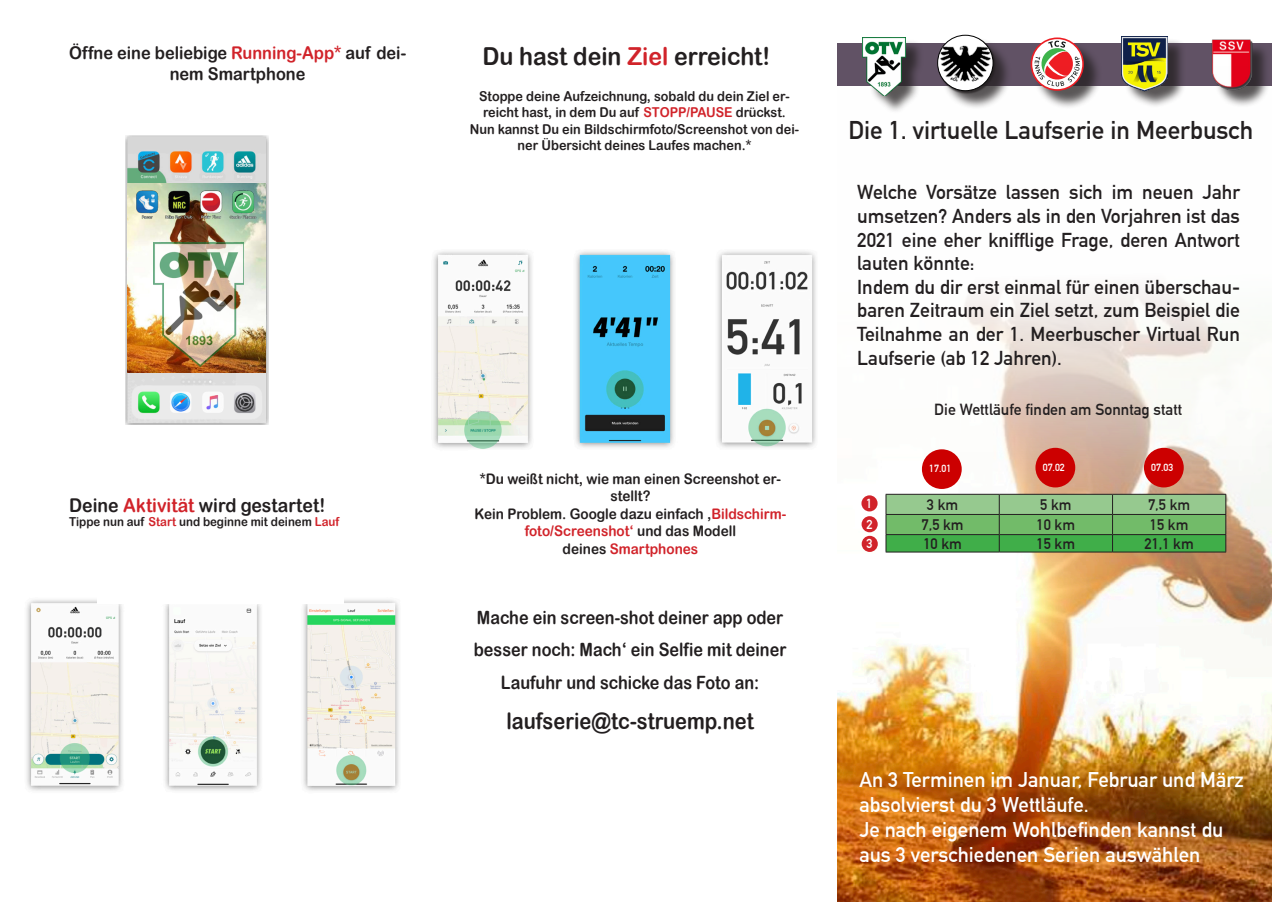
<style>
.page{position:relative;width:1272px;height:902px;background:#fff}
.page>*{position:absolute;margin:0;border:0;box-sizing:border-box;transform-origin:0 0}
.t1{font:700 25.05px "DIN Alternate";color:#231f20}
.t2{font:24.75px "Arial Rounded MT Bold";color:#231f20;scale:.93 1}
.t3{font:22.65px "Arial Rounded MT Bold";color:#231f20;scale:.88 1}
.t4{font:700 20.85px/24.9px "DIN Alternate";color:#fff}
.t5{font:700 19.65px/23.7px "DIN Alternate";color:#231f20;text-align:justify}
.t6{font:19.05px "Arial Rounded MT Bold";color:#231f20;scale:.93 1}
.t7{font:18.3px/32.4px "Arial Rounded MT Bold";color:#231f20;text-align:center;scale:.88 1}
.t8{font:17.55px/21px "Arial Rounded MT Bold";color:#231f20;text-align:center;scale:.93 1}
.t9{font:700 15.75px "DIN Alternate";color:#231f20}
.t10{font:700 15px "DIN Alternate";color:#231f20}
.t11{font:14.55px/17.5px "Arial Rounded MT Bold";color:#231f20;text-align:center;scale:.93 1}
.t12{font:14.55px "Arial Rounded MT Bold";color:#d1232a;scale:.93 1}
.t13{font:13.65px/16.4px "Arial Rounded MT Bold";color:#231f20;scale:.93 1}
.t14{font:700 12.75px "DIN Alternate";color:#fff}
.t15{font:12.3px "Arial Rounded MT Bold";color:#231f20;scale:.93 1}
.t16{font:700 10.2px "DIN Alternate";color:#fff}
.s1{color:#d1232a}
.s2{color:#231f20}
</style>
<div class="page">
<div style="left:837px;top:43px;width:434px;height:43px;background:#615265"></div>
<div style="left:1033px;top:40px;width:69px;height:69px;background:#231f20;opacity:.75"></div>
<div style="left:1030px;top:37px;width:53px;height:54px;border:2px solid #ee1d23;border-radius:50%"></div>
<svg style="left:1034px;top:41px;width:45px;height:25px"></svg>
<div style="left:1124px;top:38px;width:62px;height:71px;background:#231f20;opacity:.75"></div>
<img style="left:1121px;top:36px;width:46px;height:30px">
<div style="left:1214px;top:42px;width:56px;height:66px;background:#231f20;opacity:.75"></div>
<img style="left:1211px;top:39px;width:46px;height:27px">
<div style="left:864px;top:40px;width:59px;height:74px;background:#231f20;opacity:.75"></div>
<img style="left:862px;top:37px;width:43px;height:29px">
<img style="left:837px;top:66px;width:434px;height:835px">
<div style="left:921px;top:449px;width:40px;height:40px;background:#c00;border-radius:50%"></div>
<div style="left:861px;top:495px;width:16px;height:16px;background:#d1232a;border-radius:50%"></div>
<div style="left:861px;top:516px;width:16px;height:16px;background:#d1232a;border-radius:50%"></div>
<div style="left:861px;top:535px;width:16px;height:17px;background:#d1232a;border-radius:50%"></div>
<div style="left:1035px;top:448px;width:40px;height:39px;background:#c00;border-radius:50%"></div>
<div style="left:1143px;top:448px;width:40px;height:39px;background:#c00;border-radius:50%"></div>
<svg style="left:885px;top:494px;width:341px;height:57px;background:#6bb268"></svg>
<hr style="left:885px;top:551px;width:114px;height:1px;background:#231f20">
<hr style="left:999px;top:551px;width:113px;height:1px;background:#231f20">
<hr style="left:1112px;top:551px;width:114px;height:1px;background:#231f20">
<img style="left:125px;top:135px;width:143px;height:289px">
<img style="left:127px;top:184px;width:138px;height:188px">
<img style="left:136px;top:189px;width:121px;height:32px">
<img style="left:154px;top:242px;width:90px;height:124px">
<img style="left:26px;top:600px;width:373px;height:191px">
<div style="left:97px;top:541px;width:246px;height:63px;background:#fff"></div>
<img style="left:433px;top:251px;width:383px;height:198px">
<div style="left:939px;top:38px;width:72px;height:71px;background:#231f20;opacity:.75"></div>
<div style="left:938px;top:36px;width:58px;height:58px;background:#231f20;opacity:.75"></div>
<svg style="left:937px;top:35px;width:56px;height:56px"></svg>
<img style="left:935px;top:43px;width:59px;height:44px">
<p class="t8" style="left:69px;top:42px;width:364px">Öffne eine beliebige <span class="s1">Running-App*</span> auf dei&shy;nem Smartphone</p>
<p class="t6" style="left:69px;top:493px;width:277px">Deine <span class="s1">Aktivität</span> wird gestartet!</p>
<p class="t15" style="left:69px;top:514px;width:292px">Tippe nun auf <span class="s1">Start</span> und beginne mit deinem <span class="s1">Lauf</span></p>
<p class="t2" style="left:482px;top:41px;width:311px">Du hast dein <span class="s1">Ziel</span> erreicht!</p>
<p class="t13" style="left:479px;top:88px;width:335px">Stoppe deine Aufzeichnung, sobald du dein Ziel er&shy;reicht hast, in dem Du auf <span class="s1">STOPP/PAUSE</span> drückst.</p>
<p class="t13" style="left:470px;top:120px;width:355px;text-align:center">Nun kannst Du ein Bildschirmfoto/Screenshot von dei&shy;ner Übersicht deines Laufes machen.*</p>
<p class="t11" style="left:480px;top:470px;width:325px">*Du weißt nicht, wie man einen Screenshot er&shy;stellt?</p>
<p class="t11" style="left:474px;top:504px;width:336px">Kein Problem. Google dazu einfach ‚<span class="s1">Bildschirm&shy;foto/Screenshot‘</span> und das Modell</p>
<p class="t12" style="left:562px;top:540px;width:147px"><span class="s2">deines</span> Smartphones</p>
<p class="t7" style="left:474px;top:601px;width:357px">Mache ein screen-shot deiner app oder besser noch: Mach‘ ein Selfie mit deiner<br>Laufuhr und schicke das Foto an:</p>
<p class="t3" style="left:506px;top:707px;width:282px">laufserie@tc-struemp.net</p>
<p class="t1" style="left:848px;top:111px;width:406px">Die 1. virtuelle Laufserie in Meerbusch</p>
<p class="t5" style="left:857px;top:179px;width:384px">Welche Vorsätze lassen sich im neuen Jahr umsetzen? Anders als in den Vorjahren ist das 2021 eine eher knifflige Frage, deren Antwort lauten könnte:</p>
<p class="t5" style="left:857px;top:274px;width:384px">Indem du dir erst einmal für einen überschau&shy;baren Zeitraum ein Ziel setzt, zum Beispiel die Teilnahme an der 1. Meerbuscher Virtual Run Laufserie (ab 12 Jahren).</p>
<p class="t14" style="left:866px;top:493px;width:8px">1</p>
<p class="t14" style="left:866px;top:514px;width:8px">2</p>
<p class="t14" style="left:866px;top:534px;width:8px">3</p>
<p class="t9" style="left:934px;top:398px;width:249px">Die Wettläufe finden am Sonntag statt</p>
<p class="t16" style="left:929px;top:460px;width:24px">17.01</p>
<p class="t16" style="left:1042px;top:459px;width:24px">07.02</p>
<p class="t16" style="left:1151px;top:459px;width:24px">07.03</p>
<p class="t10" style="left:926px;top:493px;width:33px">3 km</p>
<p class="t10" style="left:1040px;top:493px;width:33px">5 km</p>
<p class="t10" style="left:1148px;top:493px;width:44px">7,5 km</p>
<p class="t10" style="left:921px;top:513px;width:44px">7,5 km</p>
<p class="t10" style="left:1036px;top:513px;width:40px">10 km</p>
<p class="t10" style="left:1149px;top:513px;width:40px">15 km</p>
<p class="t10" style="left:923px;top:532px;width:40px">10 km</p>
<p class="t10" style="left:1036px;top:532px;width:40px">15 km</p>
<p class="t10" style="left:1144px;top:532px;width:51px">21,1 km</p>
<p class="t4" style="left:859px;top:765px;width:386px">An 3 Terminen im Januar, Februar und März absolvierst du 3 Wettläufe.</p>
<p class="t4" style="left:859px;top:815px;width:365px">Je nach eigenem Wohlbefinden kannst du aus 3 verschiedenen Serien auswählen</p>
</div>
